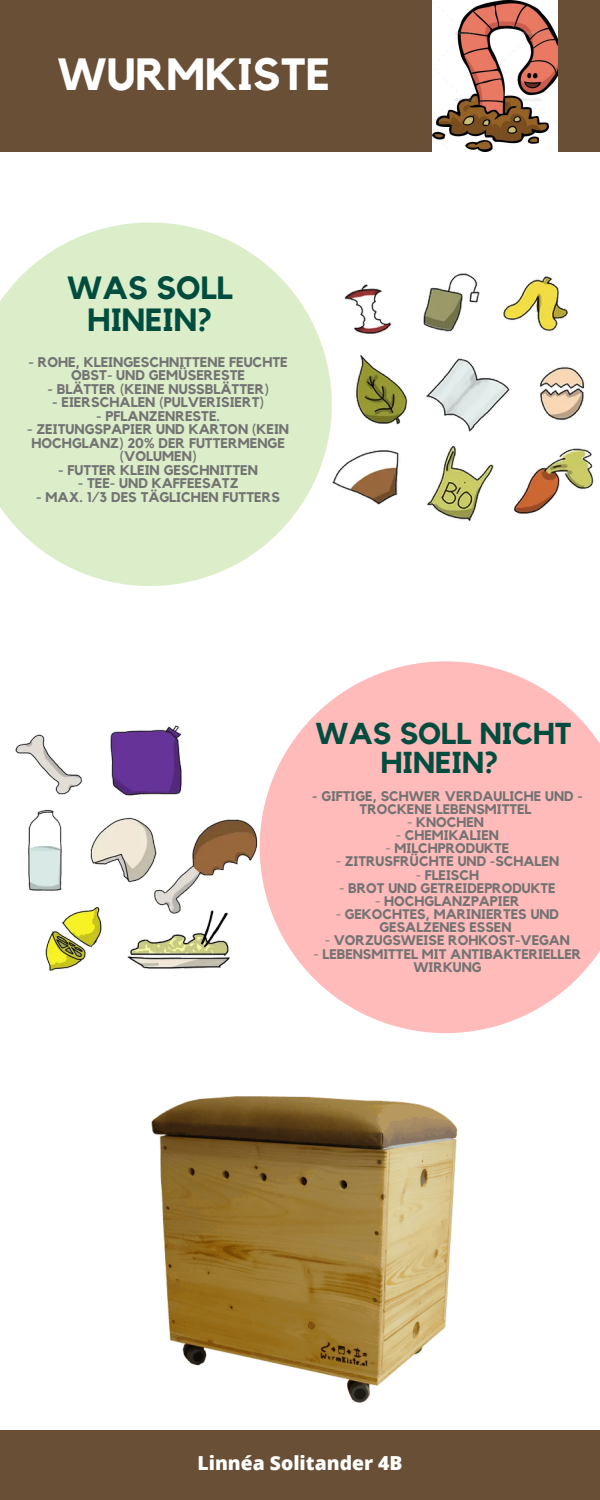
<style>
.page{position:relative;width:600px;height:1500px;background:#fff}
.page>*{position:absolute;margin:0;border:0;box-sizing:border-box;transform-origin:0 0}
.t1{font:700 45px "Kollektif";color:#fff}
.t2{font:700 32px/31.5px "Kollektif";color:#004d40;text-align:center}
.t3{font:700 30.1px/29.7px "Kollektif";color:#004d40;text-align:center}
.t4{font:800 19.3px "Open Sans";color:#fff}
.t5{font:700 14px/13.5px "Kollektif";color:#737373;text-align:center}
.t6{font:700 13.9px/13.2px "Kollektif";color:#737373;text-align:center}
.s1{font-weight:400}
</style>
<div class="page">
<div style="left:0;top:0;width:600px;height:151px;background:#694f36"></div>
<svg style="left:266px;top:661px;width:334px;height:372px;fill:#ffbaba"></svg>
<svg style="left:0;top:222px;width:309px;height:364px;background:#e0efd0"></svg>
<div style="left:0;top:1431px;width:600px;height:69px;background:#694f36"></div>
<img style="left:309px;top:273px;width:285px;height:249px">
<img style="left:15px;top:725px;width:251px;height:246px">
<img style="left:432px;top:0;width:126px;height:152px">
<img style="left:151px;top:1096px;width:307px;height:307px">
<p class="t1" style="left:57px;top:53px;width:274px">WURMKISTE</p>
<p class="t2" style="left:67px;top:274px;width:167px">WAS SOLL<br>HINEIN?</p>
<p class="t5" style="left:28px;top:356px;width:261px">- ROHE, KLEINGESCHNITTENE FEUCHTE<br>OBST- UND GEMÜSERESTE</p>
<p class="t5" style="left:47px;top:383px;width:223px">- BLÄTTER (KEINE NUSSBLÄTTER)</p>
<p class="t5" style="left:52px;top:396px;width:213px">- EIERSCHALEN (PULVERISIERT)</p>
<p class="t5" style="left:96px;top:410px;width:125px">- PFLANZENRESTE.</p>
<p class="t5" style="left:27px;top:423px;width:264px">- ZEITUNGSPAPIER UND KARTON (KEIN<br>HOCHGLANZ) 20% DER FUTTERMENGE (VOLUMEN)</p>
<p class="t5" style="left:58px;top:464px;width:201px">- FUTTER KLEIN GESCHNITTEN</p>
<p class="t5" style="left:78px;top:477px;width:162px">- TEE- UND KAFFEESATZ</p>
<p class="t5" style="left:36px;top:491px;width:245px">- MAX. 1/3 DES TÄGLICHEN FUTTERS</p>
<p class="t3" style="left:316px;top:719px;width:258px">WAS SOLL NICHT<br>HINEIN?</p>
<p class="t6" style="left:312px;top:790px;width:272px">- GIFTIGE, SCHWER VERDAULICHE UND -<br>TROCKENE LEBENSMITTEL</p>
<p class="t6" style="left:407px;top:816px;width:78px"><span class="s1">-</span> KNOCHEN</p>
<p class="t6" style="left:396px;top:829px;width:105px"><span class="s1">-</span> CHEMIKALIEN</p>
<p class="t6" style="left:386px;top:842px;width:125px"><span class="s1">-</span> MILCHPRODUKTE</p>
<p class="t6" style="left:336px;top:856px;width:225px"><span class="s1">-</span> ZITRUSFRÜCHTE UND -SCHALEN</p>
<p class="t6" style="left:416px;top:869px;width:65px"><span class="s1">-</span> FLEISCH</p>
<p class="t6" style="left:339px;top:882px;width:218px"><span class="s1">-</span> BROT UND GETREIDEPRODUKTE</p>
<p class="t6" style="left:375px;top:895px;width:146px"><span class="s1">-</span> HOCHGLANZPAPIER</p>
<p class="t6" style="left:336px;top:908px;width:225px"><span class="s1">-</span> GEKOCHTES, MARINIERTES UND<br>GESALZENES ESSEN</p>
<p class="t6" style="left:325px;top:935px;width:247px"><span class="s1">-</span> VORZUGSWEISE ROHKOST-VEGAN</p>
<p class="t6" style="left:313px;top:948px;width:270px"><span class="s1">-</span> LEBENSMITTEL MIT ANTIBAKTERIELLER<br>WIRKUNG</p>
<p class="t4" style="left:197px;top:1450px;width:207px">Linnéa Solitander 4B</p>
</div>
